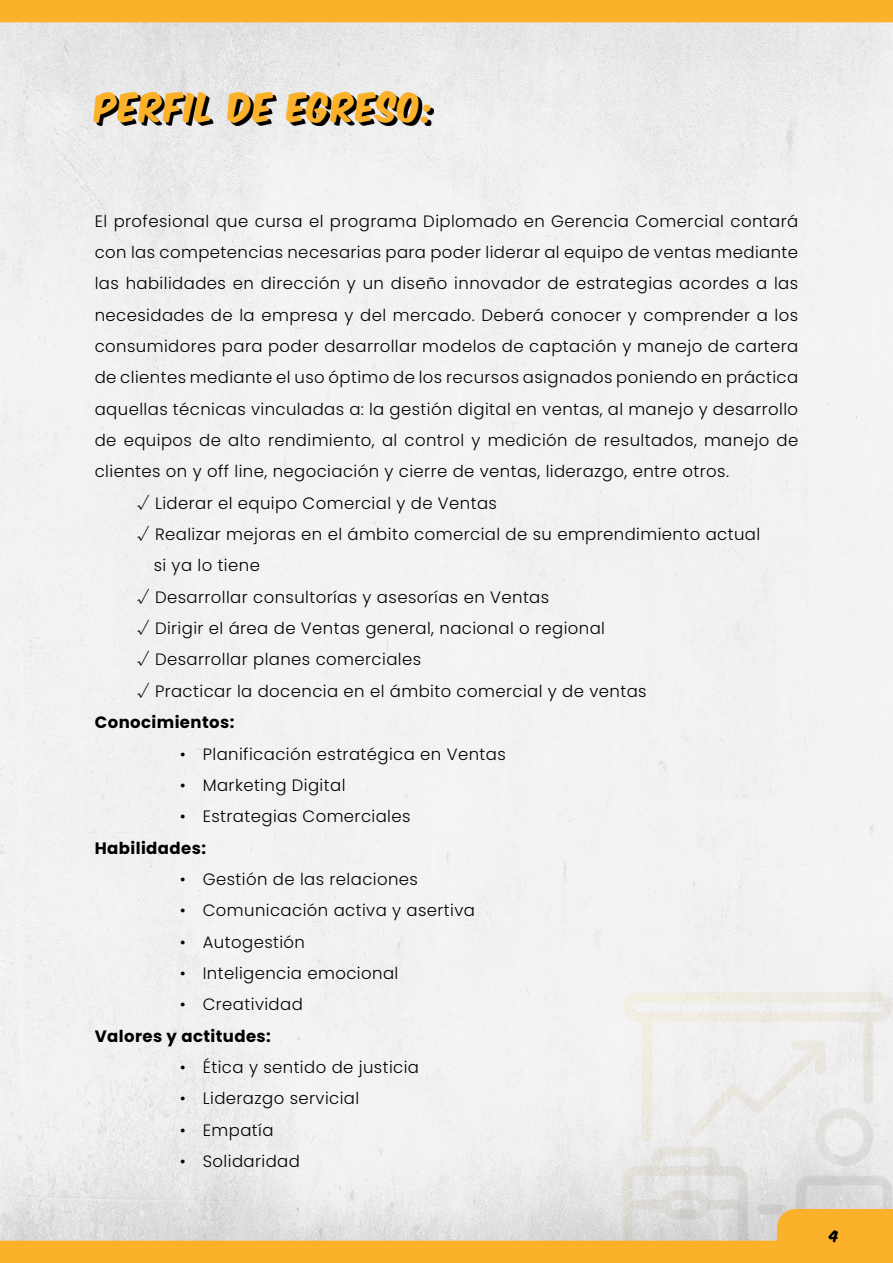
<style>
.page{position:relative;width:893px;height:1263px;background:#fff}
.page>*{position:absolute;margin:0;border:0;box-sizing:border-box;transform-origin:0 0}
.t1{font:34.5px "Komika Axis";letter-spacing:.05em;color:#fcb12b;scale:.94 1}
.t2{font:300 16.5px "Poppins";letter-spacing:.025em;color:#000}
.t3{font:700 16.5px "Poppins";letter-spacing:.025em;color:#000}
.t4{font:13.5px "Komika Axis";color:#000}
</style>
<div class="page">
<img style="left:0;top:22px;width:893px;height:1219px">
<img style="left:623px;top:992px;width:270px;height:249px">
<div style="left:0;top:1241px;width:893px;height:22px;background:#fcb12a"></div>
<div style="left:0;top:0;width:893px;height:22px;background:#fcb12a"></div>
<div style="left:776px;top:1208px;width:117px;height:55px;background:#fcb12b"></div>
<svg style="left:97px;top:94px;width:337px;height:32px;background:#747474"></svg>
<h1 class="t1" style="left:94px;top:90px;width:363px">PERFIL DE EGRESO:</h1>
<p class="t2" style="left:95px;top:211px;width:705px">El profesional que cursa el programa Diplomado en Gerencia Comercial contará</p>
<p class="t2" style="left:95px;top:242px;width:705px">con las competencias necesarias para poder liderar al equipo de ventas mediante</p>
<p class="t2" style="left:95px;top:274px;width:705px">las habilidades en dirección y un diseño innovador de estrategias acordes a las</p>
<p class="t2" style="left:95px;top:305px;width:705px">necesidades de la empresa y del mercado. Deberá conocer y comprender a los</p>
<p class="t2" style="left:95px;top:337px;width:705px">consumidores para poder desarrollar modelos de captación y manejo de cartera</p>
<p class="t2" style="left:95px;top:368px;width:705px">de clientes mediante el uso óptimo de los recursos asignados poniendo en práctica</p>
<p class="t2" style="left:95px;top:399px;width:705px">aquellas técnicas vinculadas a: la gestión digital en ventas, al manejo y desarrollo</p>
<p class="t2" style="left:95px;top:431px;width:705px">de equipos de alto rendimiento, al control y medición de resultados, manejo de</p>
<p class="t2" style="left:95px;top:462px;width:636px">clientes on y off line, negociación y cierre de ventas, liderazgo, entre otros.</p>
<p class="t2" style="left:137px;top:493px;width:361px">√ Liderar el equipo Comercial y de Ventas</p>
<p class="t2" style="left:137px;top:525px;width:624px">√ Realizar mejoras en el ámbito comercial de su emprendimiento actual</p>
<p class="t2" style="left:154px;top:556px;width:108px">si ya lo tiene</p>
<p class="t2" style="left:137px;top:587px;width:413px">√ Desarrollar consultorías y asesorías en Ventas</p>
<p class="t2" style="left:137px;top:619px;width:469px">√ Dirigir el área de Ventas general, nacional o regional</p>
<p class="t2" style="left:137px;top:650px;width:285px">√ Desarrollar planes comerciales</p>
<p class="t2" style="left:137px;top:681px;width:511px">√ Practicar la docencia en el ámbito comercial y de ventas</p>
<p class="t3" style="left:95px;top:713px;width:141px">Conocimientos:</p>
<p class="t2" style="left:180px;top:744px;width:328px">• Planificación estratégica en Ventas</p>
<p class="t2" style="left:180px;top:775px;width:167px">• Marketing Digital</p>
<p class="t2" style="left:180px;top:807px;width:232px">• Estrategias Comerciales</p>
<p class="t3" style="left:95px;top:838px;width:113px">Habilidades:</p>
<p class="t2" style="left:180px;top:869px;width:240px">• Gestión de las relaciones</p>
<p class="t2" style="left:180px;top:901px;width:297px">• Comunicación activa y asertiva</p>
<p class="t2" style="left:180px;top:932px;width:127px">• Autogestión</p>
<p class="t2" style="left:180px;top:964px;width:220px">• Inteligencia emocional</p>
<p class="t2" style="left:180px;top:995px;width:125px">• Creatividad</p>
<p class="t3" style="left:95px;top:1026px;width:178px">Valores y actitudes:</p>
<p class="t2" style="left:180px;top:1058px;width:241px">• Ética y sentido de justicia</p>
<p class="t2" style="left:180px;top:1089px;width:181px">• Liderazgo servicial</p>
<p class="t2" style="left:180px;top:1120px;width:95px">• Empatía</p>
<p class="t2" style="left:180px;top:1152px;width:122px">• Solidaridad</p>
<p class="t4" style="left:829px;top:1229px;width:11px">4</p>
</div>
